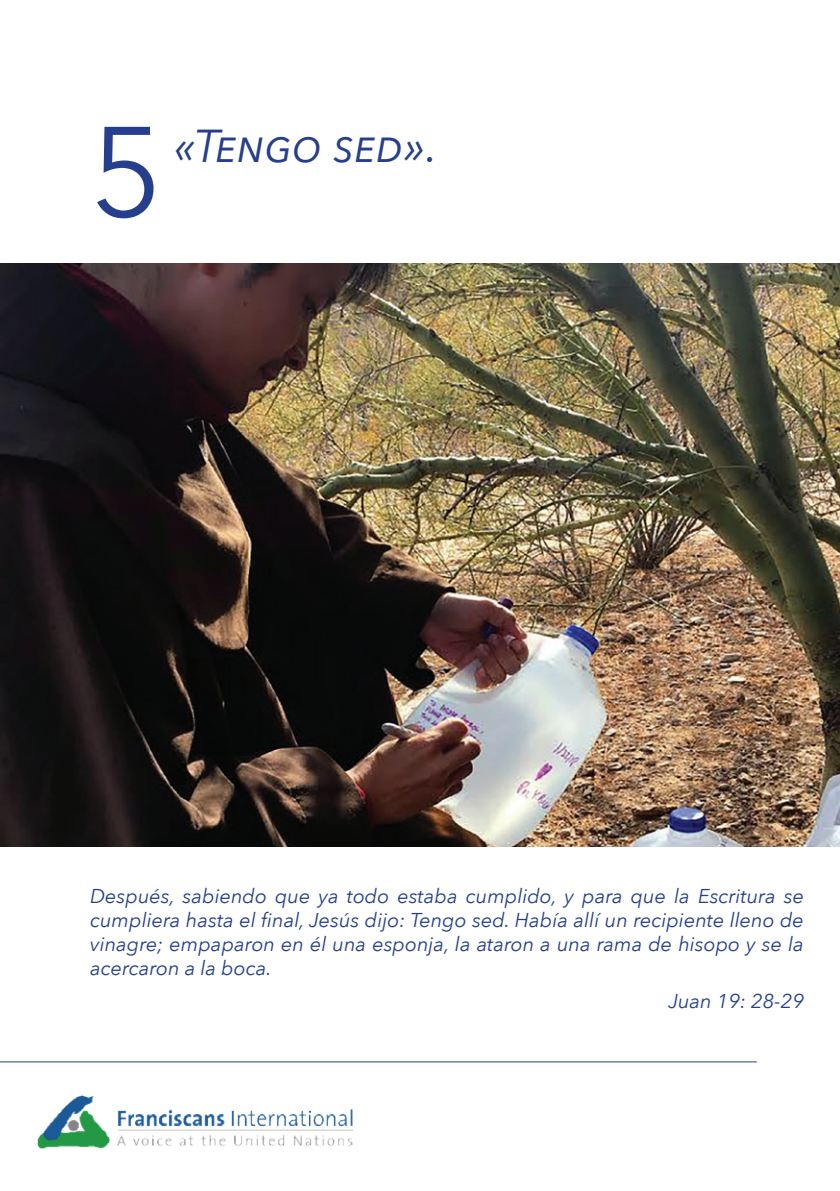
<style>
.page{position:relative;width:840px;height:1191px;background:#fff}
.page>*{position:absolute;margin:0;border:0;box-sizing:border-box;transform-origin:0 0}
.t1{font:126px "Avenir Next";color:#253f8e}
.t2{font:italic 46px "Avenir Next";color:#253f8e}
.t3{font:italic 20px/24px "Avenir Next";color:#253f8e;text-align:justify}
</style>
<div class="page">
<img style="left:37px;top:1095px;width:316px;height:54px">
<hr style="left:0;top:1061px;width:756px;height:1px;background:#253f8e">
<img style="left:0;top:263px;width:839px;height:583px">
<h1 class="t1" style="left:90px;top:66px;width:75px">5</h1>
<h2 class="t2" style="left:174px;top:107px;width:266px">«Tengo sed».</h2>
<p class="t3" style="left:90px;top:883px;width:715px">Después, sabiendo que ya todo estaba cumplido, y para que la Escritura se cumpliera hasta el final, Jesús dijo: Tengo sed. Había allí un recipiente lleno de vinagre; empaparon en él una esponja, la ataron a una rama de hisopo y se la acercaron a la boca.</p>
<p class="t3" style="left:668px;top:988px;width:137px">Juan 19: 28-29</p>
</div>
